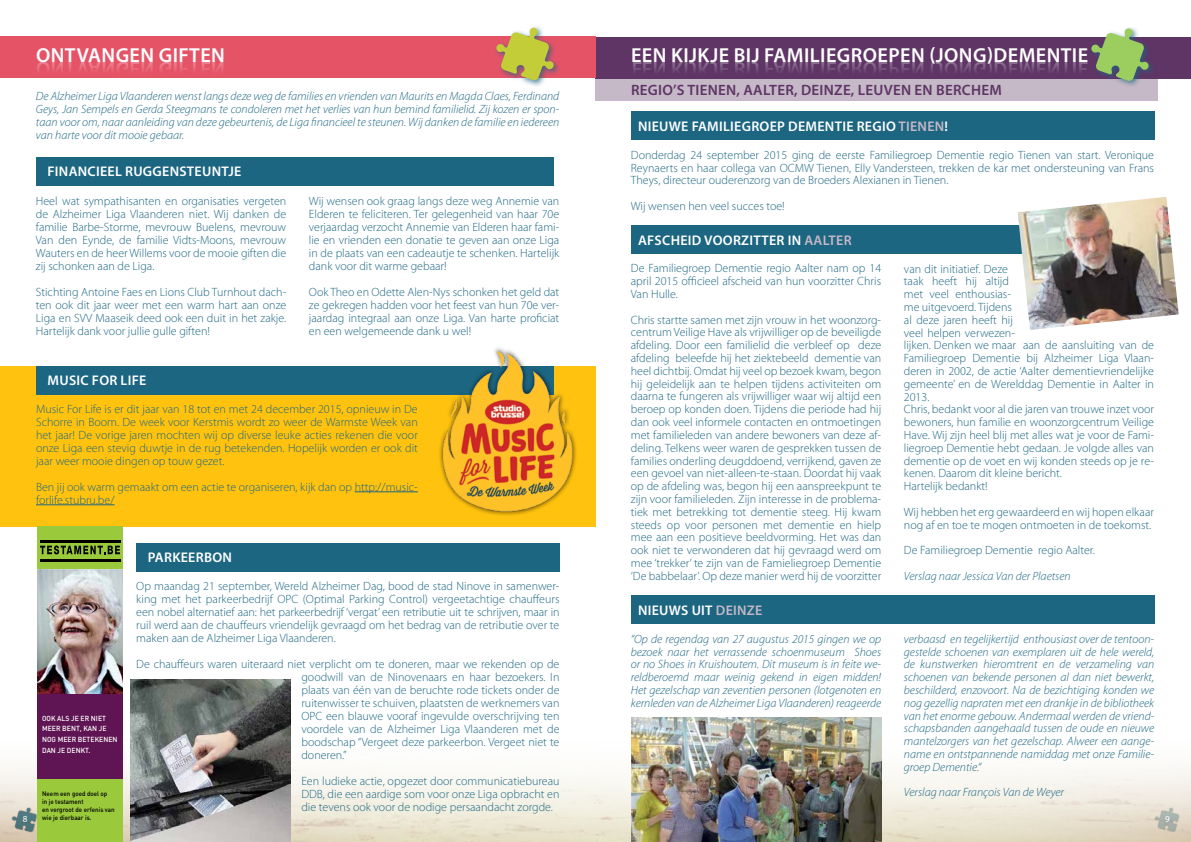
<style>
.page{position:relative;width:1191px;height:842px;background:#fff}
.page>*{position:absolute;margin:0;border:0;box-sizing:border-box;transform-origin:0 0}
.t1{font:600 15px "Myriad Pro";letter-spacing:.02em;color:#5e3565}
.t2{font:600 14px "Myriad Pro";letter-spacing:.02em;color:#fff}
.t3{font:300 12px/12.8px "Myriad Pro";color:#1c6682;text-align:justify}
.t4{font:italic 300 12px/12.8px "Myriad Pro";color:#1c6682;text-align:justify}
.t5{font:9.2px "Myriad Pro";color:#fff}
.t6{font:500 7.3px/10.9px "DIN";color:#fff;scale:.95 1}
.t7{font:500 6.5px/7.9px "DIN";color:#000;scale:.95 1}
.s1{color:#c5b8c7}
</style>
<div class="page">
<img style="left:0;top:731px;width:1191px;height:111px">
<div style="left:631px;top:112px;width:523px;height:28px;background:#1c6682"></div>
<div style="left:631px;top:225px;width:523px;height:29px;background:#1c6682"></div>
<div style="left:631px;top:596px;width:523px;height:28px;background:#1c6682"></div>
<div style="left:595px;top:55px;width:562px;height:46px;background:#c5b8c7"></div>
<div style="left:595px;top:37px;width:596px;height:42px;background:#5e3565"></div>
<div style="left:1088px;top:25px;width:67px;height:63px;background:#1c6682;opacity:.75"></div>
<img style="left:1018px;top:197px;width:160px;height:133px">
<img style="left:631px;top:718px;width:250px;height:124px">
<div style="left:0;top:366px;width:595px;height:161px;background:#ffc20e"></div>
<div style="left:0;top:36px;width:595px;height:42px;background:#e55367"></div>
<div style="left:493px;top:25px;width:68px;height:63px;background:#1c6682;opacity:.75"></div>
<svg style="left:496px;top:27px;width:58px;height:54px"></svg>
<div style="left:36px;top:157px;width:517px;height:29px;background:#1c6682"></div>
<div style="left:36px;top:366px;width:517px;height:29px;background:#1c6682"></div>
<div style="left:136px;top:543px;width:423px;height:29px;background:#1c6682"></div>
<hr style="left:355px;top:491px;width:63px;height:1px;background:#1c6682">
<hr style="left:36px;top:504px;width:79px;height:1px;background:#1c6682">
<img style="left:439px;top:347px;width:137px;height:168px">
<img style="left:131px;top:679px;width:159px;height:163px">
<div style="left:37px;top:526px;width:86px;height:94px;background:#9aca3c"></div>
<img style="left:37px;top:569px;width:86px;height:125px">
<svg style="left:40px;top:545px;width:80px;height:9px"></svg>
<hr style="left:40px;top:540px;width:81px;height:2px;background:#000">
<hr style="left:40px;top:559px;width:81px;height:2px;background:#000">
<div style="left:37px;top:775px;width:86px;height:67px;background:#9aca3c"></div>
<div style="left:37px;top:694px;width:86px;height:84px;background:#5f1553"></div>
<div style="left:11px;top:807px;width:26px;height:26px;background:#000;opacity:.75"></div>
<svg style="left:12px;top:808px;width:24px;height:24px"></svg>
<div style="left:1153px;top:807px;width:26px;height:26px;background:#000;opacity:.75"></div>
<svg style="left:1154px;top:808px;width:25px;height:24px"></svg>
<svg style="left:1088px;top:28px;width:61px;height:53px"></svg>
<p class="t4" style="left:36px;top:90px;width:525px">De Alzheimer Liga Vlaanderen wenst langs deze weg de families en vrienden van Maurits en Magda Claes, Ferdinand Geys, Jan Sempels en Gerda Steegmans te condoleren met het verlies van hun bemind familielid. Zij kozen er spon&shy;taan voor om, naar aanleiding van deze gebeurtenis, de Liga financieel te steunen. Wij danken de familie en iedereen van harte voor dit mooie gebaar.</p>
<p class="t1" style="left:631px;top:81px;width:371px">REGIO’S TIENEN, AALTER, DEINZE, LEUVEN EN BERCHEM</p>
<p class="t2" style="left:638px;top:119px;width:64px">NIEUWE FAM</p>
<p class="t2" style="left:719px;top:119px;width:230px">ILIEGROEP DEMENTIE REGIO <span class="s1">TIENEN</span>!</p>
<p class="t3" style="left:631px;top:148px;width:525px">Donderdag 24 september 2015 ging de eerste Familiegroep Dementie regio Tienen van start. Veronique Reynaerts en haar collega van OCMW Tienen, Elly Vandersteen, trekken de kar met ondersteuning van Frans Theys, directeur ouderenzorg van de Broeders Alexianen in Tienen.</p>
<p class="t3" style="left:631px;top:199px;width:155px">Wij wensen hen veel succes toe!</p>
<p class="t2" style="left:48px;top:163px;width:195px">FINANCIEEL RUGGENSTEUNTJE</p>
<p class="t3" style="left:309px;top:194px;width:252px">Wij wensen ook graag langs deze weg Annemie van Elderen te feliciteren. Ter gelegenheid van haar 70e verjaardag verzocht Annemie van Elderen haar fami&shy;lie en vrienden een donatie te geven aan onze Liga in de plaats van een cadeautje te schenken. Hartelijk dank voor dit warme gebaar!</p>
<p class="t3" style="left:309px;top:285px;width:252px">Ook Theo en Odette Alen-Nys schonken het geld dat ze gekregen hadden voor het feest van hun 70e ver&shy;jaardag integraal aan onze Liga. Van harte proficiat en een welgemeende dank u wel!</p>
<p class="t3" style="left:36px;top:194px;width:252px">Heel wat sympathisanten en organisaties vergeten de Alzheimer Liga Vlaanderen niet. Wij danken de familie Barbe-Storme, mevrouw Buelens, mevrouw Van den Eynde, de familie Vidts-Moons, mevrouw Wauters en de heer Willems voor de mooie giften die zij schonken aan de Liga.</p>
<p class="t3" style="left:36px;top:285px;width:252px">Stichting Antoine Faes en Lions Club Turnhout dach&shy;ten ook dit jaar weer met een warm hart aan onze Liga en SVV Maaseik deed ook een duit in het zakje.<br>Hartelijk dank voor jullie gulle giften!</p>
<p class="t2" style="left:638px;top:232px;width:215px">AFSCHEID VOORZITTER IN <span class="s1">AALTER</span></p>
<p class="t3" style="left:904px;top:262px;width:252px;text-align:left">van dit initiatief. Deze<br>taak heeft hij altijd<br>met veel enthousias-<br>me uitgevoerd. Tijdens<br>al deze jaren heeft hij<br>veel helpen verwezen-<br>lijken. Denken we maar aan de aansluiting van de Familiegroep Dementie bij Alzheimer Liga Vlaan&shy;deren in 2002, de actie ‘Aalter dementievriendelijke gemeente’ en de Werelddag Dementie in Aalter in 2013.<br>Chris, bedankt voor al die jaren van trouwe inzet voor bewoners, hun familie en woonzorgcentrum Veilige Have. Wij zijn heel blij met alles wat je voor de Fami&shy;liegroep Dementie hebt gedaan. Je volgde alles van dementie op de voet en wij konden steeds op je re&shy;kenen. Daarom dit kleine bericht.<br>Hartelijk bedankt!</p>
<p class="t3" style="left:904px;top:505px;width:252px">Wij hebben het erg gewaardeerd en wij hopen elkaar nog af en toe te mogen ontmoeten in de toekomst.</p>
<p class="t3" style="left:904px;top:544px;width:193px">De Familiegroep Dementie regio Aalter.</p>
<p class="t4" style="left:904px;top:569px;width:168px">Verslag naar Jessica Van der Plaetsen</p>
<p class="t3" style="left:631px;top:262px;width:252px">De Familiegroep Dementie regio Aalter nam op 14 april 2015 officieel afscheid van hun voorzitter Chris Van Hulle.</p>
<p class="t3" style="left:631px;top:313px;width:252px">Chris startte samen met zijn vrouw in het woonzorg&shy;centrum Veilige Have als vrijwilliger op de beveiligde afdeling. Door een familielid die verbleef op deze afdeling beleefde hij het ziektebeeld dementie van heel dichtbij. Omdat hij veel op bezoek kwam, begon hij geleidelijk aan te helpen tijdens activiteiten om daarna te fungeren als vrijwilliger waar wij altijd een beroep op konden doen. Tijdens die periode had hij dan ook veel informele contacten en ontmoetingen met familieleden van andere bewoners van deze af&shy;deling. Telkens weer waren de gesprekken tussen de families onderling deugddoend, verrijkend, gaven ze een gevoel van niet-alleen-te-staan. Doordat hij vaak op de afdeling was, begon hij een aanspreekpunt te zijn voor familieleden. Zijn interesse in de problema&shy;tiek met betrekking tot dementie steeg. Hij kwam steeds op voor personen met dementie en hielp mee aan een positieve beeldvorming. Het was dan ook niet te verwonderen dat hij gevraagd werd om mee ‘trekker’ te zijn van de Famieliegroep Dementie ‘De babbelaar’. Op deze manier werd hij de voorzitter</p>
<p class="t2" style="left:48px;top:372px;width:100px">MUSIC FOR LIFE</p>
<p class="t3" style="left:36px;top:402px;width:383px">Music For Life is er dit jaar van 18 tot en met 24 december 2015, opnieuw in De Schorre in Boom. De week voor Kerstmis wordt zo weer de Warmste Week van het jaar! De vorige jaren mochten wij op diverse leuke acties rekenen die voor onze Liga een stevig duwtje in de rug betekenden. Hopelijk worden er ook dit jaar weer mooie dingen op touw gezet.</p>
<p class="t3" style="left:36px;top:480px;width:383px">Ben jij ook warm gemaakt om een actie te organiseren, kijk dan op http://music&shy;forlife.stubru.be/</p>
<p class="t2" style="left:148px;top:549px;width:86px">PARKEERBON</p>
<p class="t3" style="left:136px;top:579px;width:425px">Op maandag 21 september, Wereld Alzheimer Dag, bood de stad Ninove in samenwer&shy;king met het parkeerbedrijf OPC (Optimal Parking Control) vergeetachtige chauffeurs een nobel alternatief aan: het parkeerbedrijf ‘vergat’ een retributie uit te schrijven, maar in ruil werd aan de chauffeurs vriendelijk gevraagd om het bedrag van de retributie over te maken aan de Alzheimer Liga Vlaanderen.</p>
<p class="t3" style="left:301px;top:657px;width:259px;text-indent:-165px">De chauffeurs waren uiteraard niet verplicht om te doneren, maar we rekenden op de goodwill van de Ninovenaars en haar bezoekers. In plaats van één van de beruchte rode tickets onder de ruitenwisser te schuiven, plaatsten de werknemers van OPC een blauwe vooraf ingevulde overschrijving ten voordele van de Alzheimer Liga Vlaanderen met de boodschap “Vergeet deze parkeerbon. Vergeet niet te doneren.”</p>
<p class="t3" style="left:301px;top:774px;width:259px">Een ludieke actie, opgezet door communicatiebureau DDB, die een aardige som voor onze Liga opbracht en die tevens ook voor de nodige persaandacht zorgde.</p>
<p class="t2" style="left:638px;top:603px;width:126px">NIEUWS UIT <span class="s1">DEINZE</span></p>
<p class="t4" style="left:631px;top:632px;width:252px">“Op de regendag van 27 augustus 2015 gingen we op bezoek naar het verrassende schoenmuseum Shoes or no Shoes in Kruishoutem. Dit museum is in feite we&shy;reldberoemd maar weinig gekend in eigen midden!<br>Het gezelschap van zeventien personen (lotgenoten en kernleden van de Alzheimer Liga Vlaanderen) reageerde</p>
<p class="t4" style="left:904px;top:632px;width:252px">verbaasd en tegelijkertijd enthousiast over de tentoon&shy;gestelde schoenen van exemplaren uit de hele wereld, de kunstwerken hieromtrent en de verzameling van schoenen van bekende personen al dan niet bewerkt, beschilderd, enzovoort. Na de bezichtiging konden we nog gezellig napraten met een drankje in de bibliotheek van het enorme gebouw. Andermaal werden de vriend&shy;schapsbanden aangehaald tussen de oude en nieuwe mantelzorgers van het gezelschap. Alweer een aange&shy;name en ontstpannende namiddag met onze Familie&shy;groep Dementie.“</p>
<p class="t4" style="left:904px;top:786px;width:162px">Verslag naar François Van de Weyer</p>
<p class="t6" style="left:42px;top:712px;width:81px">OOK ALS JE ER NIET<br>MEER BENT, KAN JE<br>NOG MEER BETEKENEN<br>DAN JE DENKT.</p>
<p class="t7" style="left:42px;top:789px;width:78px">Neem een goed doel op<br>in je testament<br>en vergroot de erfenis van</p>
<p class="t5" style="left:23px;top:813px;width:6px">8</p>
<p class="t7" style="left:42px;top:813px;width:54px">wie je dierbaar is.</p>
<p class="t5" style="left:1165px;top:813px;width:6px">9</p>
</div>
